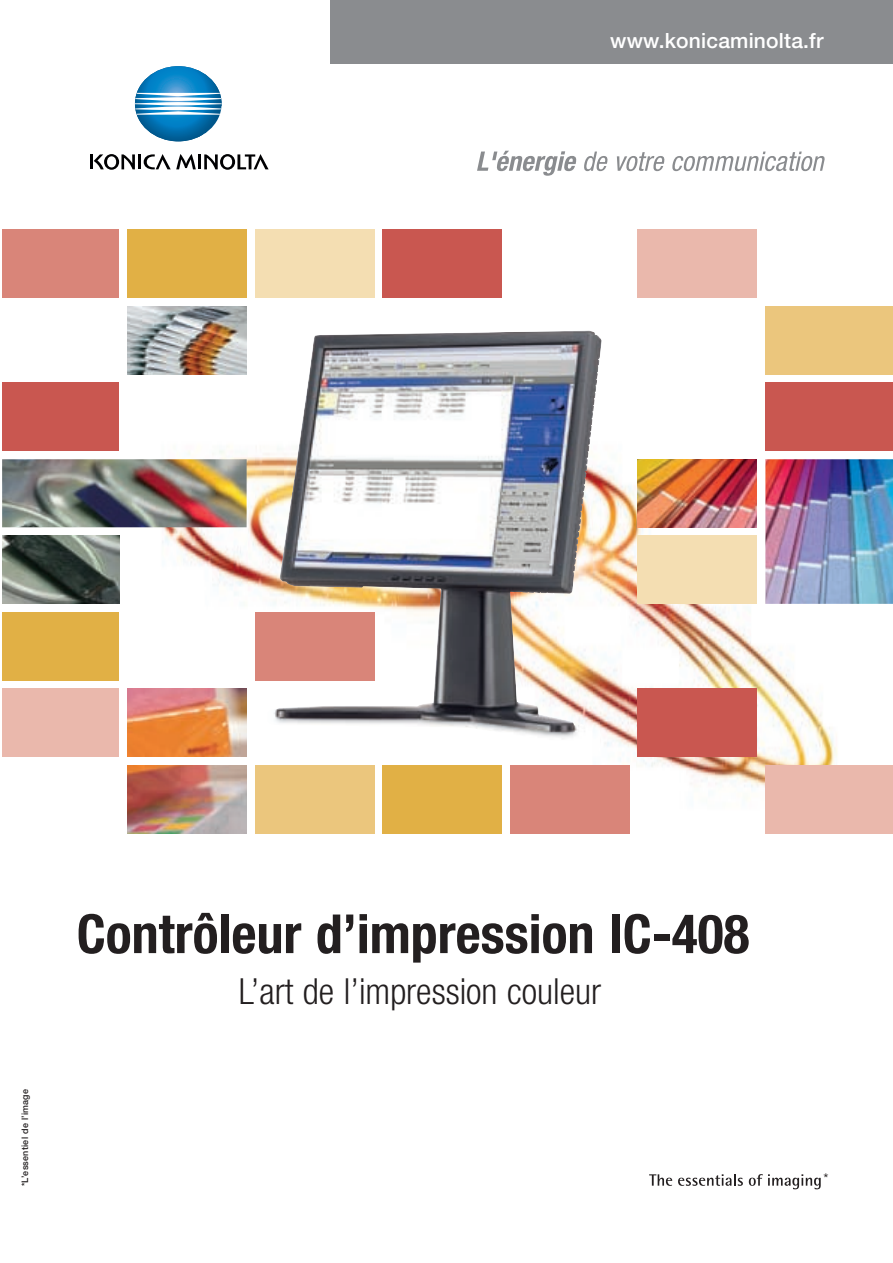
<style>
.page{position:relative;width:893px;height:1263px;background:#fff}
.page>*{position:absolute;margin:0;border:0;box-sizing:border-box;transform-origin:0 0}
.t1{font:700 condensed 54px "Helvetica Neue";color:#231f20}
.t2{font:300 condensed 36px "Helvetica Neue";color:#231f20}
.t3{font:500 21px "Helvetica Neue";letter-spacing:.01em;color:#fff}
.t4{font:300 condensed 15px "Helvetica Neue";color:#231f20}
.t5{font:500 9px "Helvetica Neue";letter-spacing:.02em;color:#231f20}
</style>
<div class="page">
<img style="left:124px;top:450px;width:741px;height:384px">
<img style="left:266px;top:331px;width:336px;height:410px">
<div style="left:2px;top:230px;width:117px;height:68px;background:#d98579"></div>
<div style="left:128px;top:230px;width:119px;height:68px;background:#e1b045"></div>
<div style="left:255px;top:230px;width:119px;height:68px;background:#f4deb2"></div>
<div style="left:383px;top:230px;width:119px;height:68px;background:#c95750"></div>
<div style="left:638px;top:230px;width:119px;height:68px;background:#eab8ac"></div>
<img style="left:128px;top:306px;width:119px;height:68px">
<div style="left:765px;top:306px;width:128px;height:68px;background:#ebc67d"></div>
<div style="left:2px;top:383px;width:117px;height:68px;background:#c95750"></div>
<div style="left:765px;top:383px;width:128px;height:68px;background:#c95750"></div>
<img style="left:2px;top:459px;width:245px;height:68px">
<img style="left:638px;top:459px;width:119px;height:68px">
<img style="left:2px;top:536px;width:117px;height:68px">
<div style="left:638px;top:536px;width:119px;height:68px;background:#f4deb2"></div>
<img style="left:765px;top:459px;width:128px;height:145px">
<div style="left:2px;top:612px;width:117px;height:68px;background:#e1b045"></div>
<div style="left:255px;top:612px;width:119px;height:68px;background:#d98579"></div>
<div style="left:2px;top:689px;width:117px;height:68px;background:#eab8ac"></div>
<img style="left:128px;top:689px;width:119px;height:68px">
<div style="left:638px;top:689px;width:119px;height:68px;background:#c95750"></div>
<img style="left:128px;top:765px;width:119px;height:68px">
<div style="left:255px;top:765px;width:119px;height:68px;background:#ebc67d"></div>
<div style="left:383px;top:765px;width:119px;height:68px;background:#e1b045"></div>
<div style="left:510px;top:765px;width:119px;height:68px;background:#d98579"></div>
<div style="left:765px;top:765px;width:128px;height:68px;background:#eab8ac"></div>
<div style="left:331px;top:0;width:562px;height:64px;background:#8a8c8f"></div>
<svg style="left:477px;top:151px;width:348px;height:25px"></svg>
<svg style="left:135px;top:66px;width:87px;height:75px;background:#0979b8"></svg>
<svg style="left:135px;top:93px;width:87px;height:22px"></svg>
<hr style="left:90px;top:154px;width:3px;height:15px;background:#000002">
<hr style="left:138px;top:154px;width:3px;height:15px;background:#000002">
<hr style="left:198px;top:154px;width:3px;height:15px;background:#000002">
<svg style="left:94px;top:154px;width:41px;height:16px"></svg>
<svg style="left:204px;top:154px;width:65px;height:16px"></svg>
<svg style="left:144px;top:154px;width:52px;height:15px"></svg>
<svg style="left:649px;top:1174px;width:23px;height:12px"></svg>
<svg style="left:678px;top:1174px;width:65px;height:12px"></svg>
<svg style="left:749px;top:1174px;width:72px;height:15px"></svg>
<p class="t3" style="left:610px;top:28px;width:215px">www.konicaminolta.fr</p>
<p class="t5" style="left:20px;top:1186px;width:99px;rotate:-90deg">*L’essentiel de l’image</p>
<p class="t1" style="left:77px;top:901px;width:674px">Contrôleur d’impression IC-408</p>
<p class="t2" style="left:239px;top:971px;width:364px">L’art de l’impression couleur</p>
<p class="t4" style="left:823px;top:1170px;width:7px">*</p>
</div>
